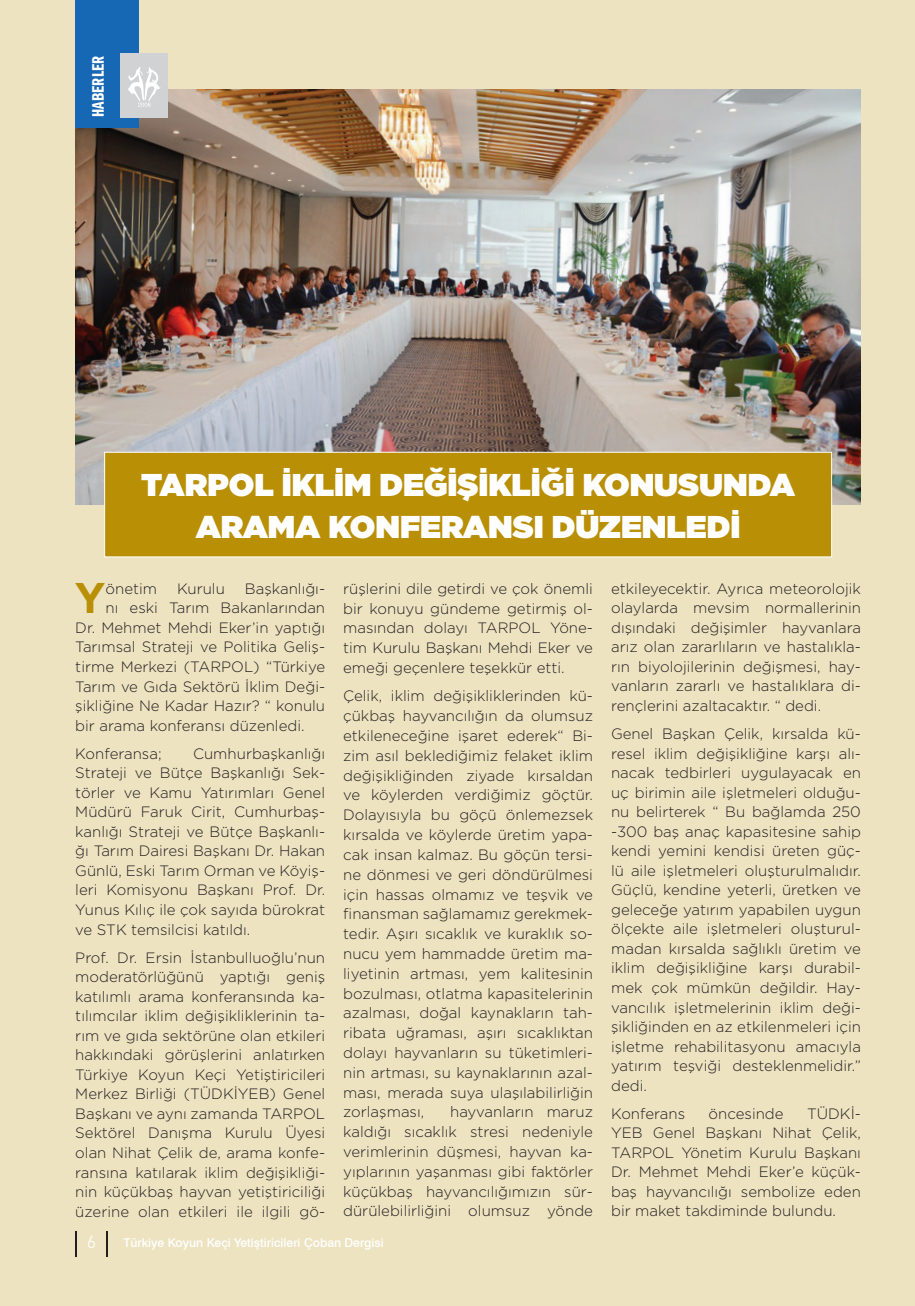
<style>
.page{position:relative;width:915px;height:1306px;background:#fff}
.page>*{position:absolute;margin:0;border:0;box-sizing:border-box;transform-origin:0 0}
.t1{font:700 42.9px "Gotham";color:#b98f06}
.t2{font:900 31.5px/41.5px "Gotham";color:#fff;text-align:center}
.t3{font:300 18px "DIN2014";color:#fff}
.t4{font:17.25px "Franklin Gothic URW Com Dem";letter-spacing:.01em;color:#fff}
.t5{font:300 15px/19.5px "Gotham";color:#231f20;text-align:justify}
.t6{font:500 12.15px "Swiss 721 BT";color:#fff}
</style>
<div class="page">
<div style="left:0;top:0;width:914px;height:1305px;background:#ede3c1"></div>
<img style="left:75px;top:89px;width:785px;height:415px">
<div style="left:104px;top:452px;width:727px;height:105px;background:#b98f06;border:1px solid #fff"></div>
<hr style="left:75px;top:1230px;width:2px;height:26px;background:#231f20">
<svg style="left:107px;top:1231px;width:1px;height:25px"></svg>
<div style="left:75px;top:0;width:64px;height:128px;background:#1768b4"></div>
<div style="left:121px;top:54px;width:47px;height:64px;background:#d1d2d4"></div>
<svg style="left:128px;top:67px;width:33px;height:40px"></svg>
<p class="t4" style="left:86px;top:117px;width:63px;rotate:-90deg">HABERLER</p>
<h2 class="t2" style="left:141px;top:463px;width:655px">TARPOL İKLİM DEĞİŞİKLİĞİ KONUSUNDA<br>ARAMA KONFERANSI DÜZENLEDİ</h2>
<h1 class="t1" style="left:75px;top:569px;width:32px">Y</h1>
<p class="t5" style="left:105px;top:578px;width:53px">önetim</p>
<p class="t5" style="left:177px;top:578px;width:49px">Kurulu</p>
<p class="t5" style="left:245px;top:578px;width:82px">Başkanlığı-</p>
<p class="t5" style="left:105px;top:598px;width:221px">nı eski Tarım Bakanlarından</p>
<p class="t5" style="left:75px;top:617px;width:251px">Dr. Mehmet Mehdi Eker’in yaptığı</p>
<p class="t5" style="left:75px;top:637px;width:251px">Tarımsal Strateji ve Politika Geliş-</p>
<p class="t5" style="left:75px;top:656px;width:251px">tirme Merkezi (TARPOL) “Türkiye</p>
<p class="t5" style="left:75px;top:676px;width:251px">Tarım ve Gıda Sektörü İklim Deği-</p>
<p class="t5" style="left:75px;top:695px;width:251px">şikliğine Ne Kadar Hazır? “ konulu</p>
<p class="t5" style="left:75px;top:715px;width:231px">bir arama konferansı düzenledi.</p>
<p class="t5" style="left:75px;top:743px;width:88px">Konferansa;</p>
<p class="t5" style="left:75px;top:743px;width:251px;text-indent:118px">Cumhurbaşkanlığı Strateji ve Bütçe Başkanlığı Sek&shy;törler ve Kamu Yatırımları Genel Müdürü Faruk Cirit, Cumhurbaş&shy;kanlığı Strateji ve Bütçe Başkanlı&shy;ğı Tarım Dairesi Başkanı Dr. Hakan Günlü, Eski Tarım Orman ve Köyiş&shy;leri Komisyonu Başkanı Prof. Dr.<br>Yunus Kılıç ile çok sayıda bürokrat ve STK temsilcisi katıldı.</p>
<p class="t5" style="left:75px;top:947px;width:251px">Prof. Dr. Ersin İstanbulluoğlu’nun moderatörlüğünü yaptığı geniş katılımlı arama konferansında ka&shy;tılımcılar iklim değişikliklerinin ta&shy;rım ve gıda sektörüne olan etkileri hakkındaki görüşlerini anlatırken Türkiye Koyun Keçi Yetiştiricileri Merkez Birliği (TÜDKİYEB) Genel Başkanı ve aynı zamanda TARPOL Sektörel Danışma Kurulu Üyesi olan Nihat Çelik de, arama konfe&shy;ransına katılarak iklim değişikliği&shy;nin küçükbaş hayvan yetiştiriciliği üzerine olan etkileri ile ilgili gö-</p>
<p class="t5" style="left:343px;top:578px;width:251px">rüşlerini dile getirdi ve çok önemli bir konuyu gündeme getirmiş ol&shy;masından dolayı TARPOL Yöne&shy;tim Kurulu Başkanı Mehdi Eker ve emeği geçenlere teşekkür etti.</p>
<p class="t5" style="left:343px;top:685px;width:251px">Çelik, iklim değişikliklerinden kü&shy;çükbaş hayvancılığın da olumsuz etkileneceğine işaret ederek“ Bi&shy;zim asıl beklediğimiz felaket iklim değişikliğinden ziyade kırsaldan ve köylerden verdiğimiz göçtür.<br>Dolayısıyla bu göçü önlemezsek kırsalda ve köylerde üretim yapa&shy;cak insan kalmaz. Bu göçün tersi&shy;ne dönmesi ve geri döndürülmesi için hassas olmamız ve teşvik ve finansman sağlamamız gerekmek&shy;tedir. Aşırı sıcaklık ve kuraklık so&shy;nucu yem hammadde üretim ma&shy;liyetinin artması, yem kalitesinin bozulması, otlatma kapasitelerinin azalması, doğal kaynakların tah&shy;ribata uğraması, aşırı sıcaklıktan dolayı hayvanların su tüketimleri&shy;nin artması, su kaynaklarının azal&shy;ması, merada suya ulaşılabilirliğin zorlaşması,</p>
<p class="t5" style="left:343px;top:1101px;width:251px;text-indent:107px">hayvanların maruz kaldığı sıcaklık stresi nedeniyle verimlerinin düşmesi, hayvan ka&shy;yıplarının yaşanması gibi faktörler küçükbaş hayvancılığımızın sür&shy;dürülebilirliğini olumsuz yönde</p>
<p class="t3" style="left:87px;top:1230px;width:10px">6</p>
<p class="t6" style="left:123px;top:1234px;width:262px">Türkiye Koyun Keçi Yetiştiricileri Çoban Dergisi</p>
<p class="t5" style="left:611px;top:578px;width:251px">etkileyecektir. Ayrıca meteorolojik olaylarda mevsim normallerinin dışındaki değişimler hayvanlara arız olan zararlıların ve hastalıkla&shy;rın biyolojilerinin değişmesi, hay&shy;vanların zararlı ve hastalıklara di&shy;rençlerini azaltacaktır. “ dedi.</p>
<p class="t5" style="left:611px;top:723px;width:251px">Genel Başkan Çelik, kırsalda kü&shy;resel iklim değişikliğine karşı alı&shy;nacak tedbirleri uygulayacak en uç birimin aile işletmeleri olduğu&shy;nu belirterek “ Bu bağlamda 250 -300 baş anaç kapasitesine sahip kendi yemini kendisi üreten güç&shy;lü aile işletmeleri oluşturulmalıdır.<br>Güçlü, kendine yeterli, üretken ve geleceğe yatırım yapabilen uygun ölçekte aile işletmeleri oluşturul&shy;madan kırsalda sağlıklı üretim ve iklim değişikliğine karşı durabil&shy;mek çok mümkün değildir. Hay&shy;vancılık işletmelerinin iklim deği&shy;şikliğinden en az etkilenmeleri için işletme rehabilitasyonu amacıyla yatırım teşviği desteklenmelidir.” dedi.</p>
<p class="t5" style="left:611px;top:1103px;width:75px">Konferans</p>
<p class="t5" style="left:708px;top:1103px;width:76px">öncesinde</p>
<p class="t5" style="left:611px;top:1103px;width:251px;text-indent:196px">TÜDKİ-YEB Genel Başkanı Nihat Çelik, TARPOL Yönetim Kurulu Başkanı Dr. Mehmet Mehdi Eker’e küçük&shy;baş hayvancılığı sembolize eden bir maket takdiminde bulundu.</p>
</div>
